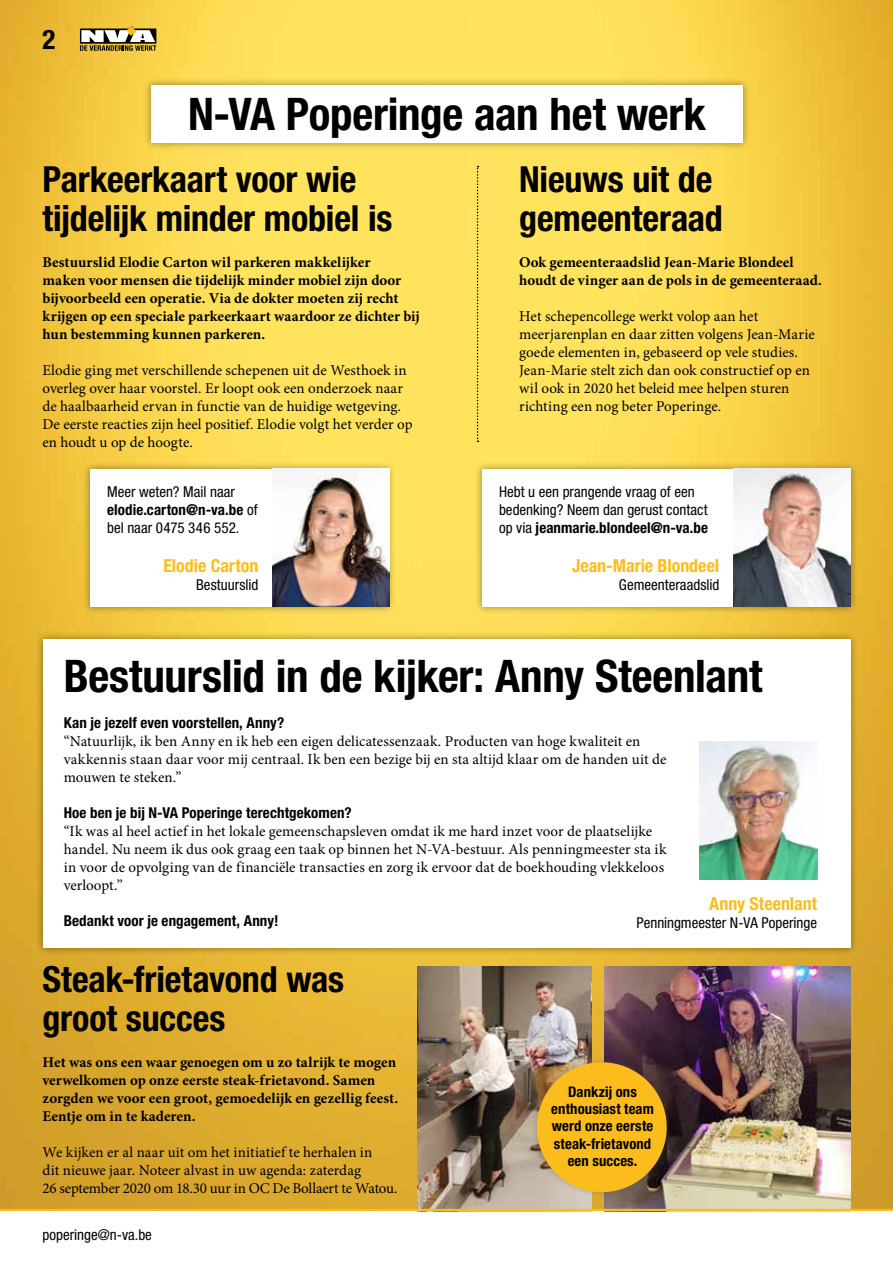
<style>
.page{position:relative;width:893px;height:1263px;background:#fff}
.page>*{position:absolute;margin:0;border:0;box-sizing:border-box;transform-origin:0 0}
.t1{font:700 condensed 45px "Helvetica Neue LT Std";letter-spacing:-.005em;color:#000}
.t2{font:700 condensed 36px/39px "Helvetica Neue LT Std";letter-spacing:-.005em;color:#000}
.t3{font:700 condensed 27px "Helvetica Neue LT Std";color:#000}
.t4{font:700 condensed 18px "Helvetica Neue LT Std";color:#fcbd1c}
.t5{font:15px/18px "Minion Pro";color:#000}
.t6{font:700 15px/18px "Minion Pro";color:#000}
.t7{font:condensed 15px/18px "Helvetica Neue LT Std";color:#000}
.t8{font:700 condensed 15px "Helvetica Neue LT Std";letter-spacing:.005em;color:#000}
.t9{font:700 condensed 14.7px/17.4px "Helvetica Neue LT Std";letter-spacing:.01em;color:#000;text-align:center}
.s1{font-weight:700}
</style>
<div class="page">
<img style="left:0;top:0;width:893px;height:1048px">
<svg style="left:477px;top:166px;width:2px;height:276px"></svg>
<div style="left:144px;top:77px;width:606px;height:73px;background:#000;opacity:.4"></div>
<div style="left:151px;top:85px;width:591px;height:58px;background:#fff"></div>
<div style="left:35px;top:631px;width:823px;height:324px;background:#000;opacity:.4"></div>
<div style="left:43px;top:639px;width:807px;height:309px;background:#fff"></div>
<div style="left:82px;top:461px;width:314px;height:153px;background:#000;opacity:.4"></div>
<div style="left:90px;top:469px;width:299px;height:138px;background:#fff"></div>
<img style="left:272px;top:469px;width:117px;height:138px">
<div style="left:474px;top:461px;width:384px;height:153px;background:#000;opacity:.4"></div>
<div style="left:482px;top:469px;width:368px;height:138px;background:#fff"></div>
<img style="left:733px;top:469px;width:117px;height:138px">
<img style="left:700px;top:741px;width:117px;height:138px">
<img style="left:418px;top:966px;width:173px;height:82px">
<img style="left:604px;top:966px;width:246px;height:82px">
<img style="left:0;top:1048px;width:893px;height:163px">
<svg style="left:80px;top:26px;width:76px;height:25px"></svg>
<h3 class="t3" style="left:43px;top:23px;width:14px">2</h3>
<h1 class="t1" style="left:188px;top:87px;width:519px">N-VA Poperinge aan het werk</h1>
<h2 class="t2" style="left:43px;top:159px;width:352px">Parkeerkaart voor wie tijdelijk minder mobiel is</h2>
<p class="t6" style="left:43px;top:253px;width:379px">Bestuurslid Elodie Carton wil parkeren makkelijker<br>maken voor mensen die tijdelijk minder mobiel zijn door bijvoorbeeld een operatie. Via de dokter moeten zij recht krijgen op een speciale parkeerkaart waardoor ze dichter bij hun bestemming kunnen parkeren.</p>
<p class="t5" style="left:43px;top:361px;width:372px">Elodie ging met verschillende schepenen uit de Westhoek in overleg over haar voorstel. Er loopt ook een onderzoek naar de haalbaarheid ervan in functie van de huidige wetgeving.<br>De eerste reacties zijn heel positief. Elodie volgt het verder op en houdt u op de hoogte.</p>
<p class="t7" style="left:107px;top:482px;width:152px">Meer weten? Mail naar <span class="s1">elodie.carton@n-va.be</span> of bel naar 0475 346 552.</p>
<p class="t4" style="left:163px;top:554px;width:96px">Elodie Carton</p>
<p class="t7" style="left:196px;top:575px;width:64px">Bestuurslid</p>
<h2 class="t2" style="left:519px;top:159px;width:205px">Nieuws uit de gemeenteraad</h2>
<p class="t6" style="left:519px;top:253px;width:304px">Ook gemeenteraadslid Jean-Marie Blondeel houdt de vinger aan de pols in de gemeenteraad.</p>
<p class="t5" style="left:519px;top:307px;width:297px">Het schepencollege werkt volop aan het meerjarenplan en daar zitten volgens Jean-Marie goede elementen in, gebaseerd op vele studies.<br>Jean-Marie stelt zich dan ook constructief op en wil ook in 2020 het beleid mee helpen sturen richting een nog beter Poperinge.</p>
<p class="t7" style="left:499px;top:482px;width:210px">Hebt u een prangende vraag of een bedenking? Neem dan gerust contact op via <span class="s1">jeanmarie.blondeel@n-va.be</span></p>
<p class="t4" style="left:572px;top:554px;width:149px">Jean-Marie Blondeel</p>
<p class="t7" style="left:619px;top:575px;width:102px">Gemeenteraadslid</p>
<h1 class="t1" style="left:64px;top:649px;width:700px">Bestuurslid in de kijker: Anny Steenlant</h1>
<p class="t8" style="left:64px;top:714px;width:222px">Kan je jezelf even voorstellen, Anny?</p>
<p class="t5" style="left:64px;top:733px;width:604px">“Natuurlijk, ik ben Anny en ik heb een eigen delicatessenzaak. Producten van hoge kwaliteit en vakkennis staan daar voor mij centraal. Ik ben een bezige bij en sta altijd klaar om de handen uit de mouwen te steken.”</p>
<p class="t8" style="left:64px;top:804px;width:289px">Hoe ben je bij N-VA Poperinge terechtgekomen?</p>
<p class="t5" style="left:64px;top:823px;width:604px">“Ik was al heel actief in het lokale gemeenschapsleven omdat ik me hard inzet voor de plaatselijke handel. Nu neem ik dus ook graag een taak op binnen het N-VA-bestuur. Als penningmeester sta ik in voor de opvolging van de financiële transacties en zorg ik ervoor dat de boekhouding vlekkeloos verloopt.”</p>
<p class="t8" style="left:64px;top:912px;width:216px">Bedankt voor je engagement, Anny!</p>
<p class="t4" style="left:709px;top:893px;width:109px">Anny Steenlant</p>
<p class="t7" style="left:637px;top:914px;width:182px">Penningmeester N-VA Poperinge</p>
<h2 class="t2" style="left:43px;top:959px;width:303px">Steak-frietavond was groot succes</h2>
<p class="t6" style="left:43px;top:1053px;width:357px">Het was ons een waar genoegen om u zo talrijk te mogen verwelkomen op onze eerste steak-frietavond. Samen zorgden we voor een groot, gemoedelijk en gezellig feest.<br>Eentje om in te kaderen.</p>
<p class="t5" style="left:43px;top:1143px;width:356px">We kijken er al naar uit om het initiatief te herhalen in<br>dit nieuwe jaar. Noteer alvast in uw agenda: zaterdag<br>26 september 2020 om 18.30 uur in OC De Bollaert te Watou.</p>
<p class="t7" style="left:43px;top:1225px;width:111px">poperinge@n-va.be</p>
<p class="t9" style="left:551px;top:1082px;width:104px">Dankzij ons enthousiast team werd onze eerste steak-frietavond een succes.</p>
</div>
